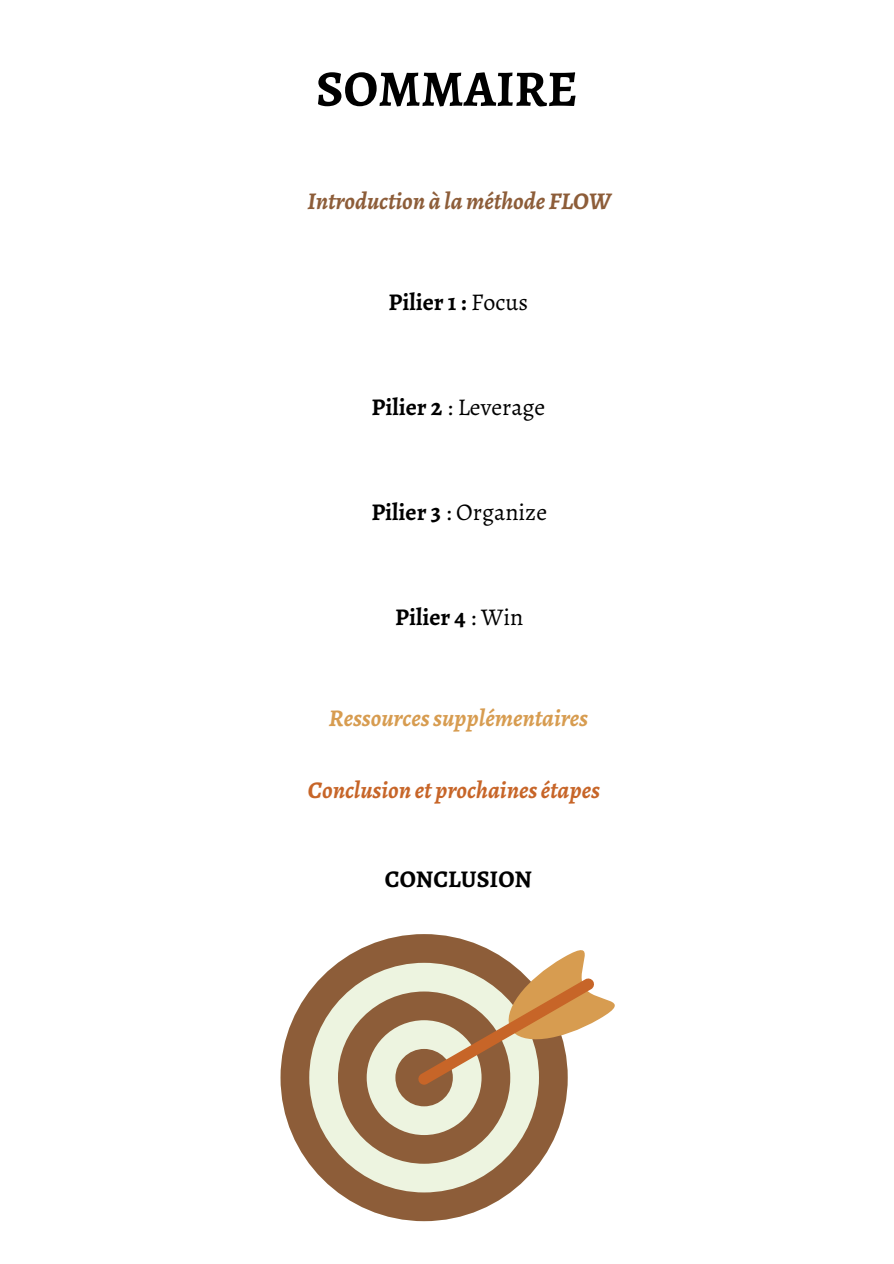
<style>
.page{position:relative;width:894px;height:1264px;background:#fff}
.page>*{position:absolute;margin:0;border:0;box-sizing:border-box;transform-origin:0 0}
.t1{font:700 51px "Alegreya";color:#000}
.t2{font:700 24px "Alegreya";color:#000}
.t3{font:24px "Alegreya";color:#000}
.t4{font:italic 700 24px "Alegreya";color:#c76528}
.t5{font:italic 700 24px "Alegreya";color:#8d5d39}
.t6{font:italic 700 24px "Alegreya";color:#d79c50}
.s1{font-weight:400}
.s2{font-weight:700}
</style>
<div class="page">
<svg style="left:280px;top:934px;width:260px;height:286px"></svg>
<svg style="left:338px;top:935px;width:277px;height:228px"></svg>
<h1 class="t1" style="left:316px;top:54px;width:263px">SOMMAIRE</h1>
<h3 class="t5" style="left:307px;top:185px;width:305px">Introduction à laméthode FLOW</h3>
<p class="t2" style="left:388px;top:286px;width:141px">Pilier 1 : <span class="s1">Focus</span></p>
<p class="t3" style="left:371px;top:391px;width:175px"><span class="s2">Pilier 2</span> : Leverage</p>
<p class="t3" style="left:371px;top:496px;width:177px"><span class="s2">Pilier 3</span> : Organize</p>
<p class="t2" style="left:395px;top:601px;width:130px">Pilier 4 <span class="s1">: Win</span></p>
<h3 class="t6" style="left:329px;top:701px;width:260px">Ressourcessupplémentaires</h3>
<h2 class="t4" style="left:308px;top:773px;width:293px">Conclusion et prochainesétapes</h2>
<h3 class="t2" style="left:385px;top:862px;width:149px">CONCLUSION</h3>
</div>
